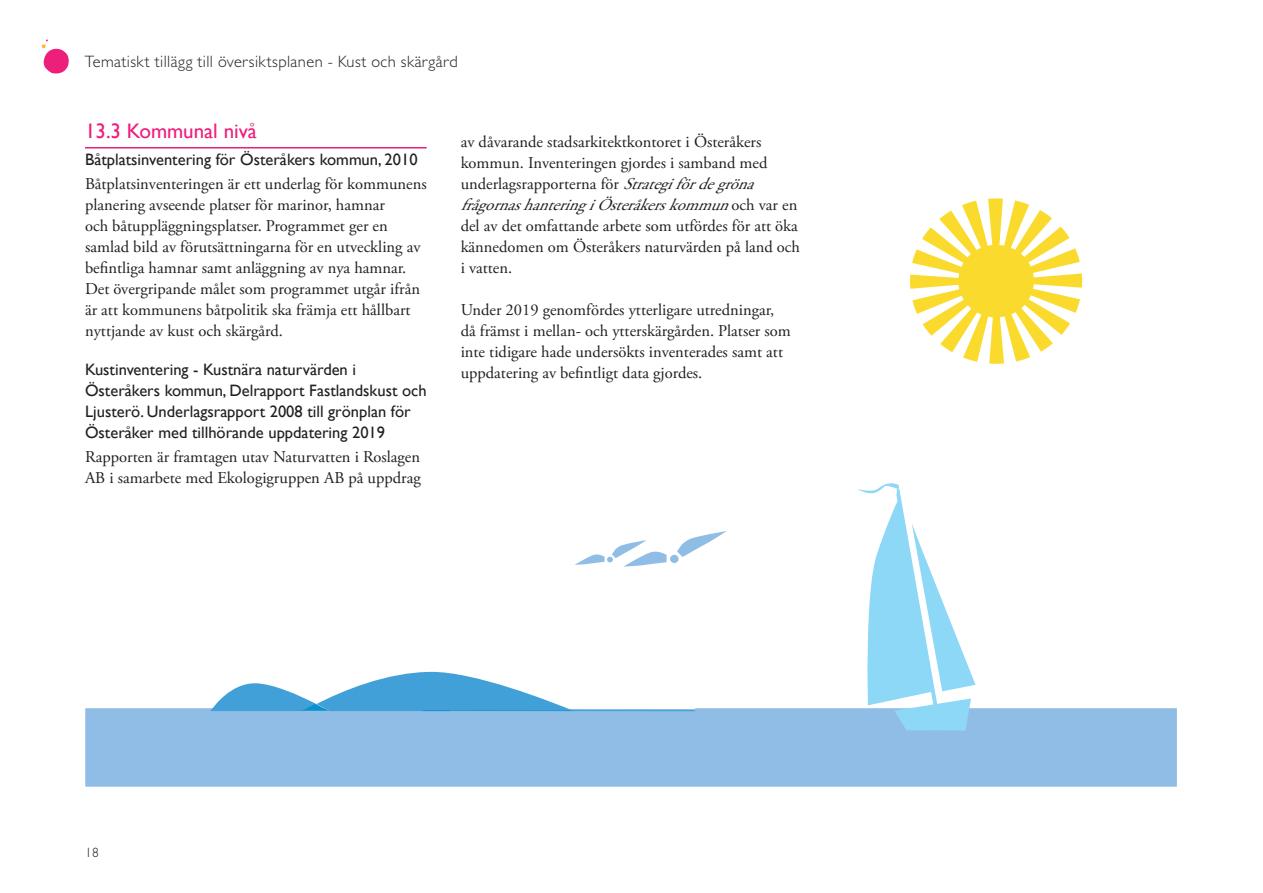
<style>
.page{position:relative;width:1263px;height:893px;background:#fff}
.page>*{position:absolute;margin:0;border:0;box-sizing:border-box;transform-origin:0 0}
.Rubrik_2_Linje_rosa{font:21px "Gill Sans";color:#ee1e7b}
.Bröd{font:16.5px/21px "Adobe Garamond Pro";color:#231f20}
.Rubrik_4{font:16.5px/21px "Gill Sans";color:#231f20}
.t1{font:300 16.5px "Gill Sans MT Pro";letter-spacing:.025em;color:#231f20}
.t2{font:300 13.5px "Gill Sans MT Pro";color:#231f20}
.s1{font-style:italic}
</style>
<div class="page">
<svg style="left:42px;top:39px;width:27px;height:35px"></svg>
<hr style="left:85px;top:147px;width:342px;height:2px;background:#ee1e7b">
<div style="left:85px;top:708px;width:1092px;height:79px;background:#90bde5"></div>
<svg style="left:210px;top:672px;width:486px;height:39px"></svg>
<svg style="left:857px;top:483px;width:118px;height:248px"></svg>
<svg style="left:575px;top:531px;width:152px;height:36px"></svg>
<svg style="left:910px;top:198px;width:172px;height:166px"></svg>
<p class="t1" style="left:85px;top:51px;width:374px">Tematiskt tillägg till översiktsplanen - Kust och skärgård</p>
<p class="Rubrik_2_Linje_rosa" style="left:85px;top:119px;width:173px">13.3 Kommunal nivå</p>
<p class="Rubrik_4" style="left:85px;top:149px;width:334px">Båtplatsinventering för Österåkers kommun, 2010</p>
<p class="Bröd" style="left:85px;top:174px;width:343px">Båtplatsinventeringen är ett underlag för kommunens planering avseende platser för marinor, hamnar<br>och båtuppläggningsplatser. Programmet ger en samlad bild av förutsättningarna för en utveckling av befintliga hamnar samt anläggning av nya hamnar.<br>Det övergripande målet som programmet utgår ifrån är att kommunens båtpolitik ska främja ett hållbart nyttjande av kust och skärgård.</p>
<p class="Rubrik_4" style="left:85px;top:359px;width:343px">Kustinventering - Kustnära naturvärden i Österåkers kommun, Delrapport Fastlandskust och Ljusterö. Underlagsrapport 2008 till grönplan för Österåker med tillhörande uppdatering 2019</p>
<p class="Bröd" style="left:85px;top:447px;width:337px">Rapporten är framtagen utav Naturvatten i Roslagen<br>AB i samarbete med Ekologigruppen AB på uppdrag</p>
<p class="Bröd" style="left:461px;top:132px;width:341px">av dåvarande stadsarkitektkontoret i Österåkers kommun. Inventeringen gjordes i samband med underlagsrapporterna för <span class="s1">Strategifördegröna frågornashanteringiÖsteråkerskommun</span>o c h v a r e n del av det omfattande arbete som utfördes för att öka kännedomen om Österåkers naturvärden på land och i vatten.</p>
<p class="Bröd" style="left:461px;top:300px;width:332px">Under 2019 genomfördes ytterligare utredningar, då främst i mellan- och ytterskärgården. Platser som inte tidigare hade undersökts inventerades samt att uppdatering av befintligt data gjordes.</p>
<p class="t2" style="left:85px;top:844px;width:15px">18</p>
</div>
